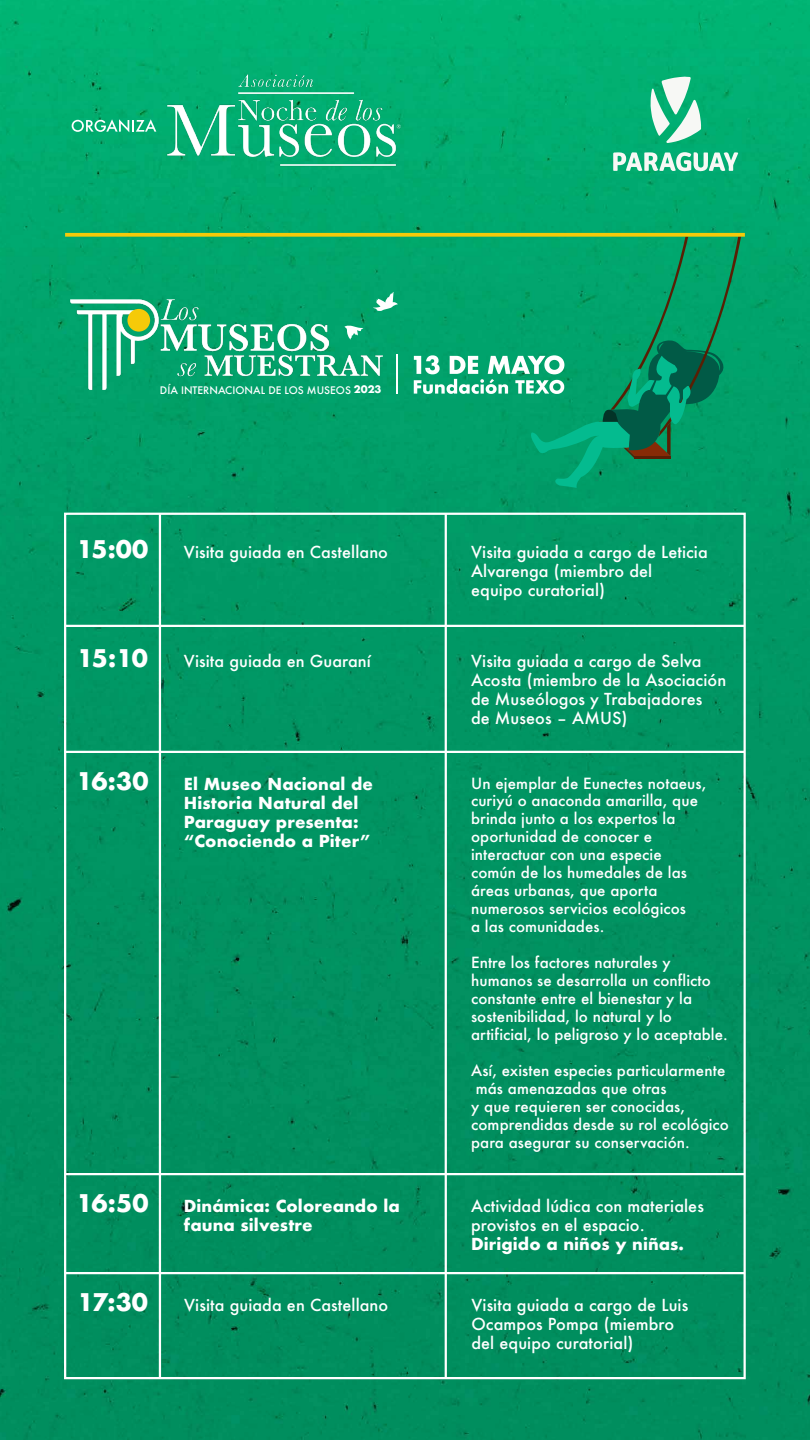
<style>
.page{position:relative;width:810px;height:1440px;background:#fff}
.page>*{position:absolute;margin:0;border:0;box-sizing:border-box;transform-origin:0 0}
.t1{font:700 23.62px "Futura";letter-spacing:-.04em;color:#fff}
.t2{font:500 16.12px/19.3px "Futura";letter-spacing:.005em;color:#fff}
.t3{font:700 16.12px/19.3px "Futura";letter-spacing:.005em;color:#fff}
.t4{font:500 15px/17.9px "Futura";letter-spacing:.005em;color:#fff}
.t5{font:500 10.12px "Futura";color:#fff}
.s1{font-weight:700}
</style>
<div class="page">
<img style="left:0;top:0;width:810px;height:1440px">
<svg style="left:72px;top:119px;width:84px;height:13px"></svg>
<img style="left:163px;top:70px;width:241px;height:99px">
<svg style="left:651px;top:77px;width:50px;height:66px"></svg>
<svg style="left:613px;top:152px;width:125px;height:20px"></svg>
<svg style="left:373px;top:292px;width:25px;height:19px"></svg>
<img style="left:65px;top:294px;width:324px;height:102px">
<div style="left:127px;top:309px;width:23px;height:23px;background:#f5ca09;border-radius:50%"></div>
<hr style="left:397px;top:355px;width:1px;height:35px;background:#fff">
<hr style="left:397px;top:358px;width:1px;height:35px;background:#fff">
<svg style="left:414px;top:237px;width:327px;height:251px;background:#099f6c"></svg>
<svg style="left:65px;top:233px;width:680px;height:4px;background:#e0c611"></svg>
<hr style="left:65px;top:625px;width:680px;height:2px;background:#fff">
<hr style="left:65px;top:751px;width:680px;height:2px;background:#fff">
<hr style="left:65px;top:1173px;width:680px;height:2px;background:#fff">
<hr style="left:65px;top:1272px;width:680px;height:2px;background:#fff">
<hr style="left:159px;top:514px;width:2px;height:864px;background:#fff">
<hr style="left:445px;top:514px;width:2px;height:864px;background:#fff">
<p class="t5" style="left:160px;top:383px;width:223px">DÍA INTERNACIONAL DE LOS MUSEOS <span class="s1">2023</span></p>
<h1 class="t1" style="left:77px;top:532px;width:73px">15:00</h1>
<h1 class="t1" style="left:77px;top:641px;width:72px">15:10</h1>
<p class="t2" style="left:184px;top:542px;width:206px">Visita guiada en Castellano</p>
<p class="t2" style="left:471px;top:542px;width:238px">Visita guiada a cargo de Leticia<br>Alvarenga (miembro del equipo curatorial)</p>
<p class="t2" style="left:184px;top:651px;width:189px">Visita guiada en Guaraní</p>
<p class="t2" style="left:471px;top:651px;width:257px">Visita guiada a cargo de Selva<br>Acosta (miembro de la Asociación de Museólogos y Trabajadores<br>de Museos – AMUS)</p>
<h1 class="t1" style="left:77px;top:764px;width:73px">16:30</h1>
<p class="t3" style="left:184px;top:774px;width:191px">El Museo Nacional de<br>Historia Natural del<br>Paraguay presenta: “Conociendo a Piter”</p>
<p class="t4" style="left:471px;top:774px;width:237px">Un ejemplar de Eunectes notaeus, curiyú o anaconda amarilla, que brinda junto a los expertos la oportunidad de conocer e interactuar con una especie común de los humedales de las áreas urbanas, que aporta numerosos servicios ecológicos<br>a las comunidades.</p>
<p class="t4" style="left:471px;top:953px;width:258px">Entre los factores naturales y humanos se desarrolla un conflicto constante entre el bienestar y la sostenibilidad, lo natural y lo artificial, lo peligroso y lo aceptable.</p>
<p class="t4" style="left:471px;top:1061px;width:256px">Así, existen especies particularmente</p>
<p class="t4" style="left:476px;top:1079px;width:192px">más amenazadas que otras</p>
<p class="t4" style="left:471px;top:1097px;width:215px">y que requieren ser conocidas,</p>
<p class="t4" style="left:471px;top:1115px;width:259px">comprendidas desde su rol ecológico</p>
<p class="t4" style="left:471px;top:1133px;width:220px">para asegurar su conservación.</p>
<h1 class="t1" style="left:77px;top:1186px;width:73px">16:50</h1>
<p class="t3" style="left:184px;top:1196px;width:217px">Dinámica: Coloreando la fauna silvestre</p>
<p class="t2" style="left:471px;top:1196px;width:234px">Actividad lúdica con materiales provistos en el espacio.</p>
<p class="t3" style="left:471px;top:1235px;width:215px">Dirigido a niños y niñas.</p>
<h1 class="t1" style="left:78px;top:1285px;width:72px">17:30</h1>
<p class="t2" style="left:184px;top:1295px;width:206px">Visita guiada en Castellano</p>
<p class="t2" style="left:471px;top:1295px;width:218px">Visita guiada a cargo de Luis<br>Ocampos Pompa (miembro del equipo curatorial)</p>
</div>
